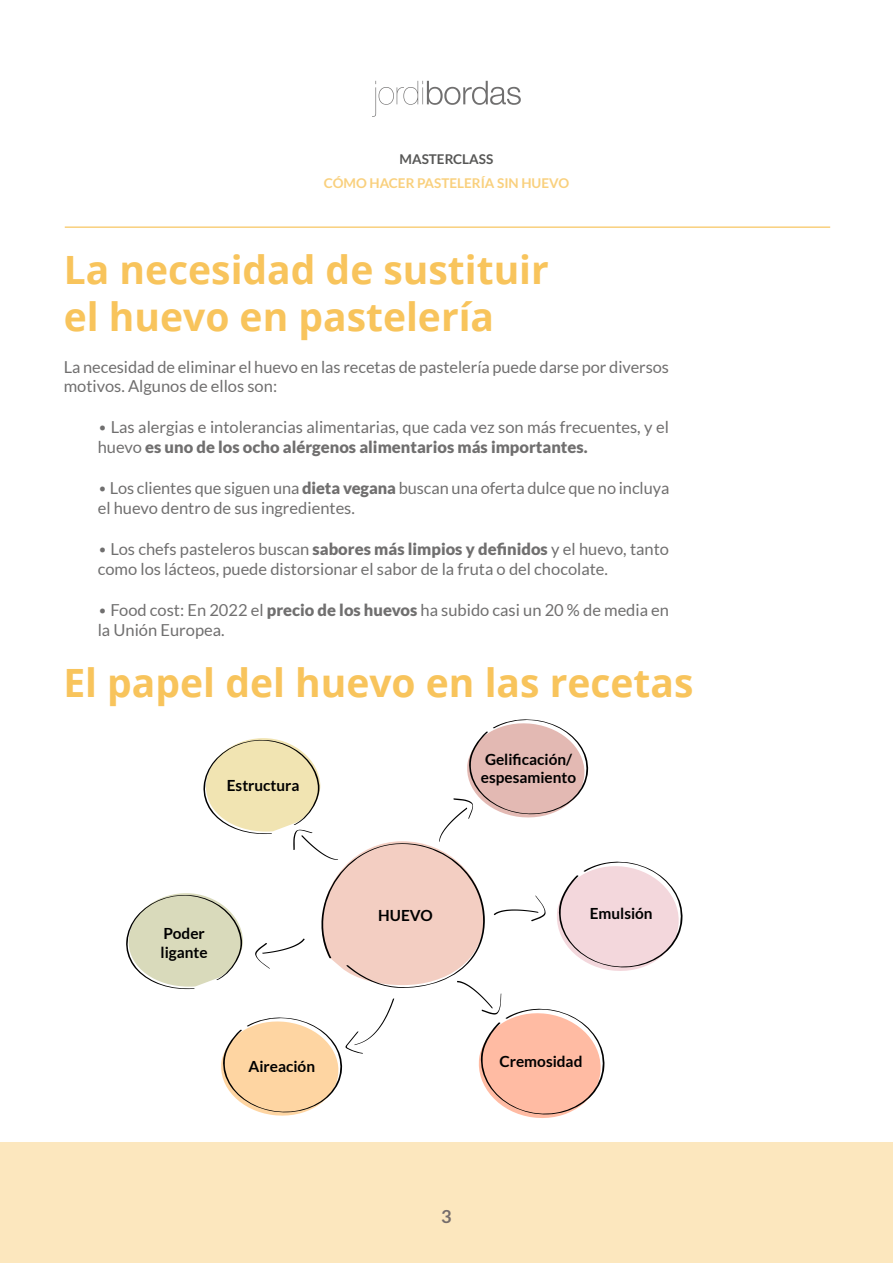
<style>
.page{position:relative;width:893px;height:1263px;background:#fff}
.page>*{position:absolute;margin:0;border:0;box-sizing:border-box;transform-origin:0 0}
.t1{font:700 39px/46.8px "Open Sans";color:#f8c45c}
.t2{font:700 18px "Lato";color:#756d6b}
.t3{font:16.5px/19.8px "Lato";color:#706f6f}
.t4{font:700 15.3px/18.5px "Lato";color:#000}
.t5{font:700 13.5px "Lato";color:#f9d07d}
.t6{font:700 13.5px "Lato";color:#575756}
.s1{font-weight:300}
.s2{font-weight:900}
</style>
<div class="page">
<div style="left:0;top:1142px;width:893px;height:121px;background:#fce7be"></div>
<svg style="left:372px;top:81px;width:149px;height:36px"></svg>
<hr style="left:65px;top:226px;width:765px;height:2px;background:#f9d07d">
<svg style="left:126px;top:719px;width:557px;height:399px"></svg>
<p class="t6" style="left:400px;top:151px;width:95px">MASTERCLASS</p>
<p class="t5" style="left:324px;top:176px;width:247px">CÓMO HACER PASTELERÍA SIN HUEVO</p>
<h1 class="t1" style="left:64px;top:245px;width:487px">La necesidad de sustituir el huevo en pastelería</h1>
<p class="t3" style="left:64px;top:357px;width:607px">La necesidad de eliminar el huevo en las recetas de pastelería puede darse por diversos motivos. Algunos de ellos son:</p>
<p class="t3" style="left:98px;top:417px;width:573px"><span class="s1">•</span> Las alergias e intolerancias alimentarias, que cada vez son más frecuentes, y el huevo <span class="s2">es uno de los ocho alérgenos alimentarios más importantes.</span></p>
<p class="t3" style="left:98px;top:478px;width:573px"><span class="s1">•</span> Los clientes que siguen una <span class="s2">dieta vegana</span> buscan una oferta dulce que no incluya el huevo dentro de sus ingredientes.</p>
<p class="t3" style="left:98px;top:539px;width:573px"><span class="s1">•</span> Los chefs pasteleros buscan <span class="s2">sabores más limpios y definidos</span> y el huevo, tanto como los lácteos, puede distorsionar el sabor de la fruta o del chocolate.</p>
<p class="t3" style="left:98px;top:600px;width:573px"><span class="s1">•</span> Food cost: En 2022 el <span class="s2">precio de los huevos</span> ha subido casi un 20 % de media en la Unión Europea.</p>
<h1 class="t1" style="left:63px;top:658px;width:631px">El papel del huevo en las recetas</h1>
<p class="t4" style="left:227px;top:776px;width:74px">Estructura</p>
<p class="t4" style="left:161px;top:924px;width:49px">Poder ligante</p>
<p class="t4" style="left:249px;top:1056px;width:68px">Aireación</p>
<p class="t4" style="left:378px;top:905px;width:56px">HUEVO</p>
<p class="t4" style="left:481px;top:750px;width:97px">Gelificación/ espesamiento</p>
<p class="t4" style="left:590px;top:904px;width:64px">Emulsión</p>
<p class="t4" style="left:500px;top:1052px;width:84px">Cremosidad</p>
<p class="t2" style="left:441px;top:1206px;width:12px">3</p>
</div>
